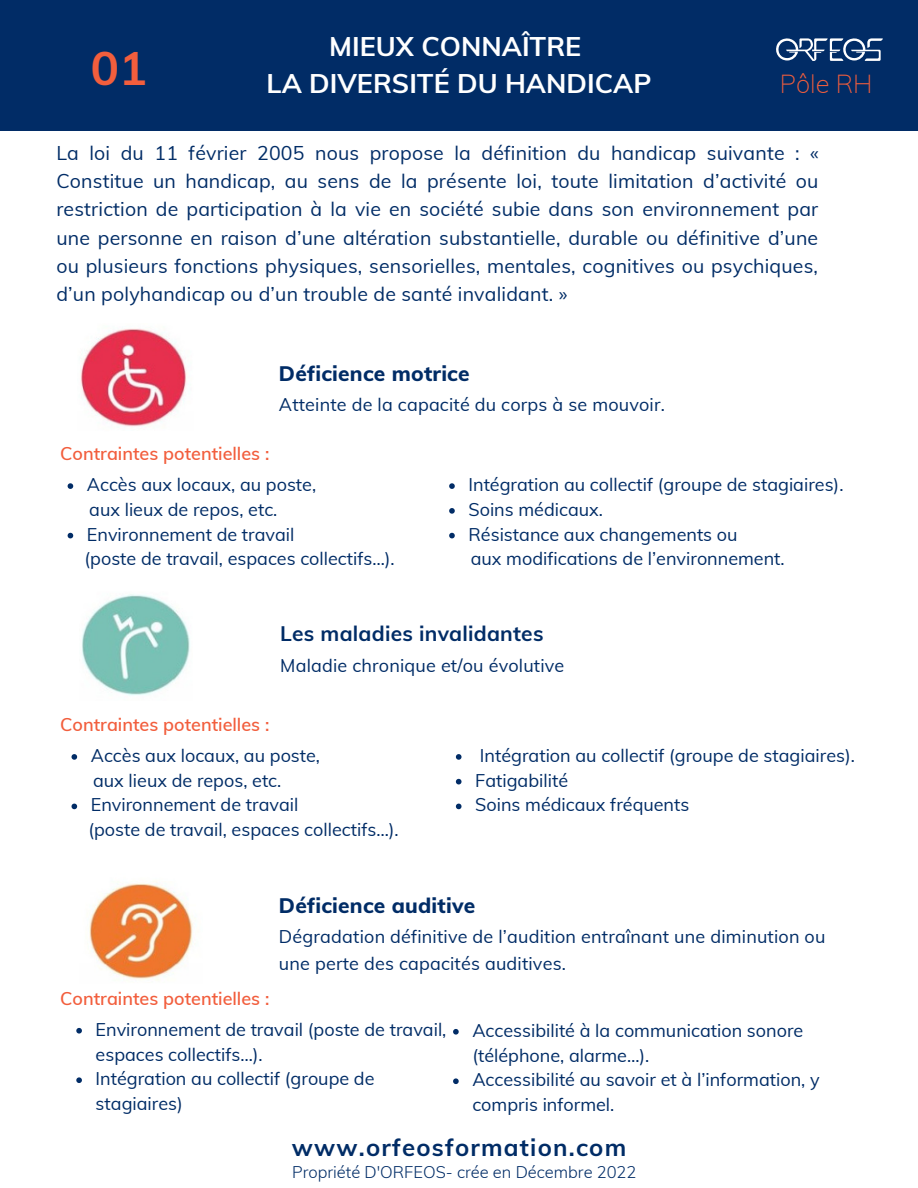
<style>
.page{position:relative;width:918px;height:1188px;background:#fff}
.page>*{position:absolute;margin:0;border:0;box-sizing:border-box;transform-origin:0 0}
.t1{font:700 46.95px "Muli";color:#f25e3d}
.t2{font:700 27px "Muli";color:#fff}
.t3{font:200 25.5px "Muli";color:#f25e3d}
.t4{font:700 24px "Muli";letter-spacing:.05em;color:#012c66}
.t5{font:800 21px "Muli";letter-spacing:.01em;color:#012c66}
.t6{font:700 21px "Muli";letter-spacing:.01em;color:#012c66}
.t7{font:19.5px/28.2px "Muli";letter-spacing:.01em;color:#012c66;text-align:justify}
.t8{font:18px/24.8px "Muli";color:#012c66}
.t9{font:600 18px "Muli";color:#f25e3d}
.t10{font:300 16.5px "Muli";color:#012c66}
</style>
<div class="page">
<div style="left:0;top:0;width:918px;height:130px;background:#012c66"></div>
<svg style="left:776px;top:38px;width:107px;height:23px"></svg>
<img style="left:80px;top:328px;width:107px;height:100px">
<img style="left:81px;top:594px;width:109px;height:102px">
<img style="left:89px;top:881px;width:104px;height:100px">
<svg style="left:68px;top:483px;width:5px;height:6px"></svg>
<svg style="left:68px;top:533px;width:5px;height:5px"></svg>
<svg style="left:449px;top:483px;width:6px;height:6px"></svg>
<svg style="left:449px;top:508px;width:6px;height:6px"></svg>
<svg style="left:449px;top:533px;width:6px;height:5px"></svg>
<svg style="left:456px;top:754px;width:6px;height:6px"></svg>
<svg style="left:456px;top:779px;width:6px;height:5px"></svg>
<svg style="left:456px;top:804px;width:6px;height:5px"></svg>
<svg style="left:72px;top:754px;width:5px;height:6px"></svg>
<svg style="left:72px;top:804px;width:5px;height:5px"></svg>
<svg style="left:76px;top:1028px;width:6px;height:6px"></svg>
<svg style="left:76px;top:1077px;width:6px;height:6px"></svg>
<svg style="left:453px;top:1029px;width:6px;height:6px"></svg>
<svg style="left:453px;top:1078px;width:6px;height:6px"></svg>
<p class="t1" style="left:91px;top:38px;width:58px">01</p>
<p class="t2" style="left:329px;top:29px;width:254px">MIEUX CONNAÎTRE</p>
<p class="t2" style="left:267px;top:66px;width:386px">LA DIVERSITÉ DU HANDICAP</p>
<p class="t3" style="left:780px;top:67px;width:94px">Pôle RH</p>
<p class="t7" style="left:56px;top:139px;width:764px">La loi du 11 février 2005 nous propose la définition du handicap suivante : « Constitue un handicap, au sens de la présente loi, toute limitation d’activité ou restriction de participation à la vie en société subie dans son environnement par une personne en raison d’une altération substantielle, durable ou définitive d’une ou plusieurs fonctions physiques, sensorielles, mentales, cognitives ou psychiques, d’un polyhandicap ou d’un trouble de santé invalidant. »</p>
<p class="t5" style="left:279px;top:360px;width:192px">Déficience motrice</p>
<p class="t8" style="left:279px;top:392px;width:387px">Atteinte de la capacité du corps à se mouvoir.</p>
<p class="t9" style="left:60px;top:442px;width:211px">Contraintes potentielles :</p>
<p class="t8" style="left:87px;top:472px;width:231px">Accès aux locaux, au poste,</p>
<p class="t8" style="left:87px;top:522px;width:209px">Environnement de travail</p>
<p class="t8" style="left:89px;top:497px;width:190px">aux lieux de repos, etc.</p>
<p class="t8" style="left:85px;top:546px;width:312px">(poste de travail, espaces collectifs…).</p>
<p class="t8" style="left:468px;top:472px;width:376px">Intégration au collectif (groupe de stagiaires).</p>
<p class="t8" style="left:468px;top:497px;width:136px">Soins médicaux.</p>
<p class="t8" style="left:468px;top:522px;width:271px">Résistance aux changements ou</p>
<p class="t8" style="left:471px;top:546px;width:315px">aux modifications de l’environnement.</p>
<p class="t6" style="left:280px;top:620px;width:265px">Les maladies invalidantes</p>
<p class="t8" style="left:280px;top:652px;width:286px">Maladie chronique et/ou évolutive</p>
<p class="t9" style="left:60px;top:713px;width:211px">Contraintes potentielles :</p>
<p class="t8" style="left:91px;top:743px;width:231px">Accès aux locaux, au poste,</p>
<p class="t8" style="left:91px;top:792px;width:209px">Environnement de travail</p>
<p class="t8" style="left:93px;top:768px;width:190px">aux lieux de repos, etc.</p>
<p class="t8" style="left:88px;top:817px;width:312px">(poste de travail, espaces collectifs…).</p>
<p class="t8" style="left:480px;top:743px;width:376px">Intégration au collectif (groupe de stagiaires).</p>
<p class="t8" style="left:475px;top:768px;width:94px">Fatigabilité</p>
<p class="t8" style="left:475px;top:792px;width:216px">Soins médicaux fréquents</p>
<p class="t5" style="left:279px;top:892px;width:198px">Déficience auditive</p>
<p class="t9" style="left:60px;top:986px;width:211px">Contraintes potentielles :</p>
<p class="t8" style="left:279px;top:923px;width:548px;line-height:27px">Dégradation définitive de l’audition entraînant une diminution ou une perte des capacités auditives.</p>
<p class="t8" style="left:96px;top:1017px;width:352px">Environnement de travail (poste de travail, espaces collectifs…).</p>
<p class="t8" style="left:96px;top:1066px;width:280px">Intégration au collectif (groupe de stagiaires)</p>
<p class="t8" style="left:472px;top:1018px;width:332px">Accessibilité à la communication sonore (téléphone, alarme…).</p>
<p class="t8" style="left:472px;top:1067px;width:349px">Accessibilité au savoir et à l’information, y compris informel.</p>
<p class="t4" style="left:292px;top:1132px;width:336px">www.orfeosformation.com</p>
<p class="t10" style="left:292px;top:1161px;width:346px">Propriété D'ORFEOS- crée en Décembre 2022</p>
</div>
